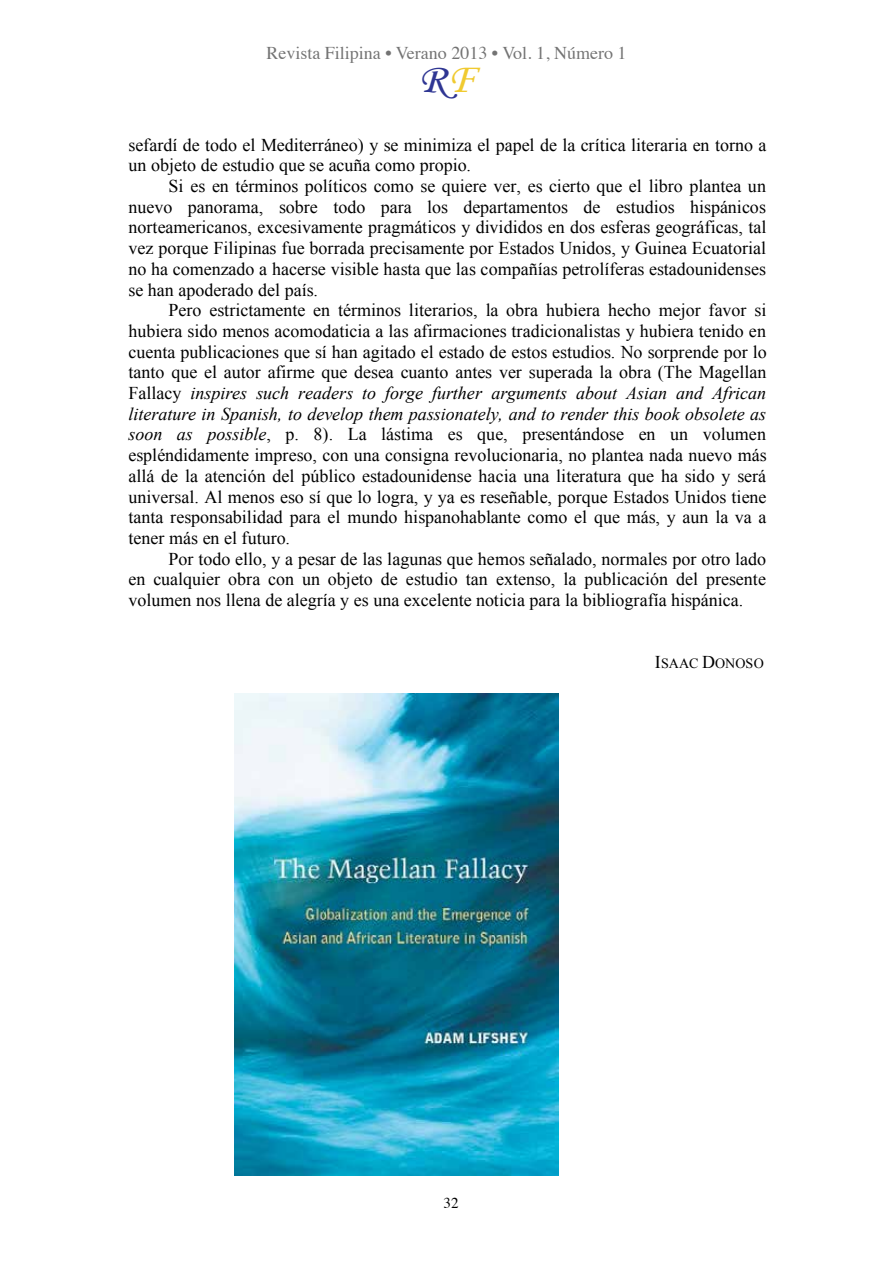
<style>
.page{position:relative;width:893px;height:1263px;background:#fff}
.page>*{position:absolute;margin:0;border:0;box-sizing:border-box;transform-origin:0 0}
.t1{font:42px "Monotype Corsiva";color:#2f3693;scale:1.15 1}
.t2{font:18px/20.7px "Times New Roman";color:#000;text-align:justify}
.t3{font:18px "Times";color:#000}
.t4{font:15px "Times";color:#000}
.t5{font:14.1px "Times New Roman";letter-spacing:-.005em;color:#000}
.s1{color:#f0ca30}
.s2{font-style:italic}
.s3{font-size:18px}
</style>
<div class="page">
<img style="left:234px;top:693px;width:324px;height:483px">
<p class="t3" style="left:266px;top:36px;width:362px">Revista Filipina • Verano 2013 • Vol. 1, Número 1</p>
<h1 class="t1" style="left:418px;top:54px;width:51px">R<span class="s1">F</span></h1>
<p class="t2" style="left:129px;top:134px;width:639px">sefardí de todo el Mediterráneo) y se minimiza el papel de la crítica literaria en torno a un objeto de estudio que se acuña como propio.</p>
<p class="t2" style="left:129px;top:176px;width:639px;text-indent:40px">Si es en términos políticos como se quiere ver, es cierto que el libro plantea un nuevo panorama, sobre todo para los departamentos de estudios hispánicos norteamericanos, excesivamente pragmáticos y divididos en dos esferas geográficas, tal vez porque Filipinas fue borrada precisamente por Estados Unidos, y Guinea Ecuatorial no ha comenzado a hacerse visible hasta que las compañías petrolíferas estadounidenses se han apoderado del país.</p>
<p class="t2" style="left:129px;top:300px;width:640px;text-indent:40px">Pero estrictamente en términos literarios, la obra hubiera hecho mejor favor si hubiera sido menos acomodaticia a las afirmaciones tradicionalistas y hubiera tenido en cuenta publicaciones que sí han agitado el estado de estos estudios. No sorprende por lo tanto que el autor afirme que desea cuanto antes ver superada la obra (The Magellan Fallacy <span class="s2">inspires such readers to forge further arguments about Asian and African literature in Spanish, to develop them passionately, and to render this book obsolete as soon as possible</span>, p. 8). La lástima es que, presentándose en un volumen espléndidamente impreso, con una consigna revolucionaria, no plantea nada nuevo más allá de la atención del público estadounidense hacia una literatura que ha sido y será universal. Al menos eso sí que lo logra, y ya es reseñable, porque Estados Unidos tiene tanta responsabilidad para el mundo hispanohablante como el que más, y aun la va a tener más en el futuro.</p>
<p class="t2" style="left:129px;top:548px;width:639px;text-indent:40px">Por todo ello, y a pesar de las lagunas que hemos señalado, normales por otro lado en cualquier obra con un objeto de estudio tan extenso, la publicación del presente volumen nos llena de alegría y es una excelente noticia para la bibliografía hispánica.</p>
<p class="t5" style="left:655px;top:656px;width:111px"><span class="s3">I</span>SAAC <span class="s3">D</span>ONOSO</p>
<p class="t4" style="left:443px;top:1189px;width:16px">32</p>
</div>
